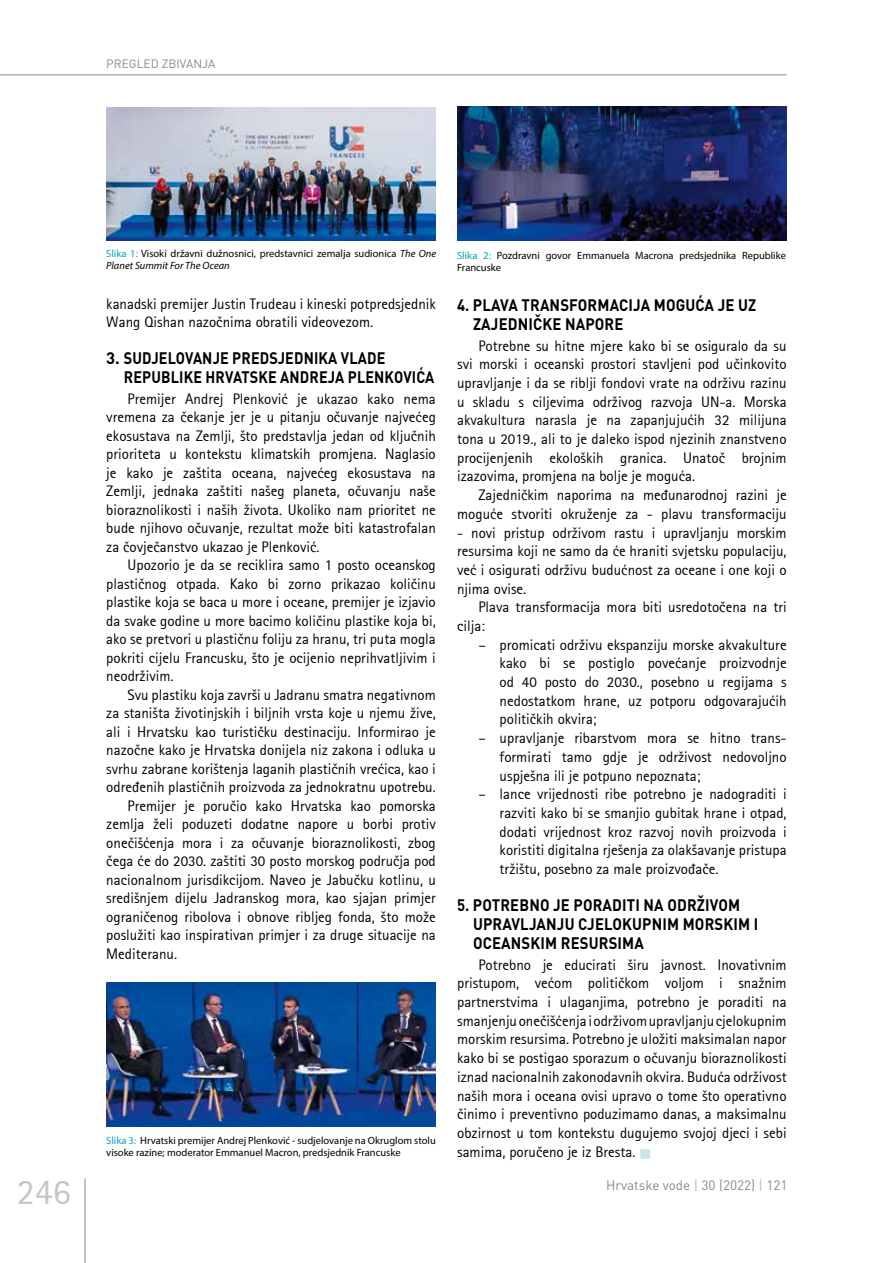
<style>
.page{position:relative;width:893px;height:1263px;background:#fff}
.page>*{position:absolute;margin:0;border:0;box-sizing:border-box;transform-origin:0 0}
.t1{font:36px "Agfa Rotis Sans Serif";color:#c5c7c7}
.t2{font:700 16.5px/18.8px "DIN Pro";letter-spacing:.01em;color:#000;scale:.9 1}
.t3{font:700 16.5px/18.5px "DIN Pro";letter-spacing:.01em;color:#000}
.t4{font:15px/18.8px "Agfa Rotis Sans Serif";color:#000;text-align:justify}
.t5{font:13.5px "DIN Pro";color:#878988}
.t6{font:12px "DIN Pro";color:#878988}
.t7{font:10.5px/12px "Myriad Pro";color:#000}
.s1{color:#00a5b6}
.s2{font-style:italic}
.s3{color:#c7e4e9}
.s4{color:#8ac8d1}
</style>
<div class="page">
<hr style="left:85px;top:1179px;width:1px;height:84px;background:#878988">
<hr style="left:0;top:75px;width:787px;height:1px;background:#878988">
<img style="left:106px;top:983px;width:330px;height:144px">
<img style="left:106px;top:108px;width:330px;height:133px">
<img style="left:457px;top:106px;width:330px;height:135px">
<p class="t6" style="left:106px;top:55px;width:111px">PREGLED ZBIVANJA</p>
<h1 class="t1" style="left:17px;top:1170px;width:55px">246</h1>
<p class="t7" style="left:106px;top:247px;width:331px"><span class="s1">Slika 1:</span> Visoki državni dužnosnici, predstavnici zemalja sudionica <span class="s2">The One<br>Planet Summit For The Ocean</span></p>
<p class="t7" style="left:457px;top:250px;width:330px"><span class="s1">Slika 2:</span> Pozdravni govor Emmanuela Macrona predsjednika Republike<br>Francuske</p>
<p class="t4" style="left:106px;top:294px;width:331px">kanadski premijer Justin Trudeau i kineski potpredsjednik<br>Wang Qishan nazočnima obratili videovezom.</p>
<p class="t3" style="left:124px;top:348px;width:312px;text-indent:-18px">3. SUDJELOVANJE PREDSJEDNIKA VLADE<br>REPUBLIKE HRVATSKE ANDREJA PLENKOVIĆA</p>
<p class="t4" style="left:106px;top:389px;width:331px;text-indent:21px">Premijer Andrej Plenković je ukazao kako nema vremena za čekanje jer je u pitanju očuvanje najvećeg ekosustava na Zemlji, što predstavlja jedan od ključnih prioriteta u kontekstu klimatskih promjena. Naglasio je kako je zaštita oceana, najvećeg ekosustava na Zemlji, jednaka zaštiti našeg planeta, očuvanju naše bioraznolikosti i naših života. Ukoliko nam prioritet ne bude njihovo očuvanje, rezultat može biti katastrofalan za čovječanstvo ukazao je Plenković.</p>
<p class="t4" style="left:106px;top:556px;width:331px;text-indent:21px">Upozorio je da se reciklira samo 1 posto oceanskog plastičnog otpada. Kako bi zorno prikazao količinu plastike koja se baca u more i oceane, premijer je izjavio da svake godine u more bacimo količinu plastike koja bi, ako se pretvori u plastičnu foliju za hranu, tri puta mogla pokriti cijelu Francusku, što je ocijenio neprihvatljivim i neodrživim.</p>
<p class="t4" style="left:128px;top:685px;width:310px">Svu plastiku koja završi u Jadranu smatra negativnom</p>
<p class="t4" style="left:106px;top:703px;width:331px">za staništa životinjskih i biljnih vrsta koje u njemu žive,</p>
<p class="t4" style="left:106px;top:722px;width:331px">ali i Hrvatsku kao turističku destinaciju. Informirao je</p>
<p class="t4" style="left:106px;top:740px;width:331px">nazočne kako je Hrvatska donijela niz zakona i odluka u</p>
<p class="t4" style="left:106px;top:759px;width:331px">svrhu zabrane korištenja laganih plastičnih vrećica, kao i</p>
<p class="t4" style="left:106px;top:778px;width:331px">određenih plastičnih proizvoda za jednokratnu upotrebu.</p>
<p class="t4" style="left:128px;top:796px;width:310px">Premijer je poručio kako Hrvatska kao pomorska</p>
<p class="t4" style="left:106px;top:815px;width:331px">zemlja želi poduzeti dodatne napore u borbi protiv</p>
<p class="t4" style="left:106px;top:833px;width:331px">onečišćenja mora i za očuvanje bioraznolikosti, zbog</p>
<p class="t4" style="left:106px;top:852px;width:331px">čega će do 2030. zaštiti 30 posto morskog područja pod</p>
<p class="t4" style="left:106px;top:870px;width:331px">nacionalnom jurisdikcijom. Naveo je Jabučku kotlinu, u</p>
<p class="t4" style="left:106px;top:889px;width:331px">središnjem dijelu Jadranskog mora, kao sjajan primjer</p>
<p class="t4" style="left:106px;top:907px;width:331px">ograničenog ribolova i obnove ribljeg fonda, što može</p>
<p class="t4" style="left:106px;top:926px;width:331px">poslužiti kao inspirativan primjer i za druge situacije na</p>
<p class="t4" style="left:106px;top:944px;width:72px">Mediteranu.</p>
<p class="t7" style="left:106px;top:1134px;width:331px"><span class="s1">Slika 3:</span> Hrvatski premijer Andrej Plenković - sudjelovanje na Okruglom stolu visoke razine; moderator Emmanuel Macron, predsjednik Francuske</p>
<p class="t2" style="left:473px;top:295px;width:316px;text-indent:-16px">4. PLAVA TRANSFORMACIJA MOGUĆA JE UZ<br>ZAJEDNIČKE NAPORE</p>
<p class="t4" style="left:457px;top:336px;width:331px;text-indent:21px">Potrebne su hitne mjere kako bi se osiguralo da su svi morski i oceanski prostori stavljeni pod učinkovito upravljanje i da se riblji fondovi vrate na održivu razinu u skladu s ciljevima održivog razvoja UN-a. Morska akvakultura narasla je na zapanjujućih 32 milijuna tona u 2019., ali to je daleko ispod njezinih znanstveno procijenjenih ekoloških granica. Unatoč brojnim izazovima, promjena na bolje je moguća.</p>
<p class="t4" style="left:457px;top:485px;width:331px;text-align:right">Zajedničkim naporima na međunarodnoj razini je moguće stvoriti okruženje za - plavu transformaciju</p>
<p class="t4" style="left:457px;top:523px;width:331px">- novi pristup održivom rastu i upravljanju morskim resursima koji ne samo da će hraniti svjetsku populaciju, već i osigurati održivu budućnost za oceane i one koji o njima ovise.</p>
<p class="t4" style="left:457px;top:598px;width:331px;text-indent:21px">Plava transformacija mora biti usredotočena na tri cilja:</p>
<p class="t4" style="left:500px;top:635px;width:289px;text-indent:-21px">– promicati održivu ekspanziju morske akvakulture kako bi se postiglo povećanje proizvodnje od 40 posto do 2030., posebno u regijama s nedostatkom hrane, uz potporu odgovarajućih političkih okvira;</p>
<p class="t4" style="left:500px;top:728px;width:289px;text-indent:-21px">– upravljanje ribarstvom mora se hitno trans&shy;formirati tamo gdje je održivost nedovoljno uspješna ili je potpuno nepoznata;</p>
<p class="t4" style="left:500px;top:784px;width:289px;text-indent:-21px">– lance vrijednosti ribe potrebno je nadograditi i razviti kako bi se smanjio gubitak hrane i otpad, dodati vrijednost kroz razvoj novih proizvoda i koristiti digitalna rješenja za olakšavanje pristupa tržištu, posebno za male proizvođače.</p>
<p class="t2" style="left:473px;top:895px;width:318px;text-indent:-16px">5. POTREBNO JE PORADITI NA ODRŽIVOM<br>UPRAVLJANJU CJELOKUPNIM MORSKIM I<br>OCEANSKIM RESURSIMA</p>
<p class="t4" style="left:457px;top:955px;width:331px;text-indent:21px">Potrebno je educirati širu javnost. Inovativnim pristupom, većom političkom voljom i snažnim partnerstvima i ulaganjima, potrebno je poraditi na smanjenju onečišćenja i održivom upravljanju cjelokupnim morskim resursima. Potrebno je uložiti maksimalan napor kako bi se postigao sporazum o očuvanju bioraznolikosti iznad nacionalnih zakonodavnih okvira. Buduća održivost naših mora i oceana ovisi upravo o tome što operativno činimo i preventivno poduzimamo danas, a maksimalnu obzirnost u tom kontekstu dugujemo svojoj djeci i sebi samima, poručeno je iz Bresta. <span class="s3">■</span></p>
<p class="t5" style="left:606px;top:1176px;width:183px">Hrvatske vode <span class="s4">|</span> 30 (2022) <span class="s4">|</span> 121</p>
</div>
